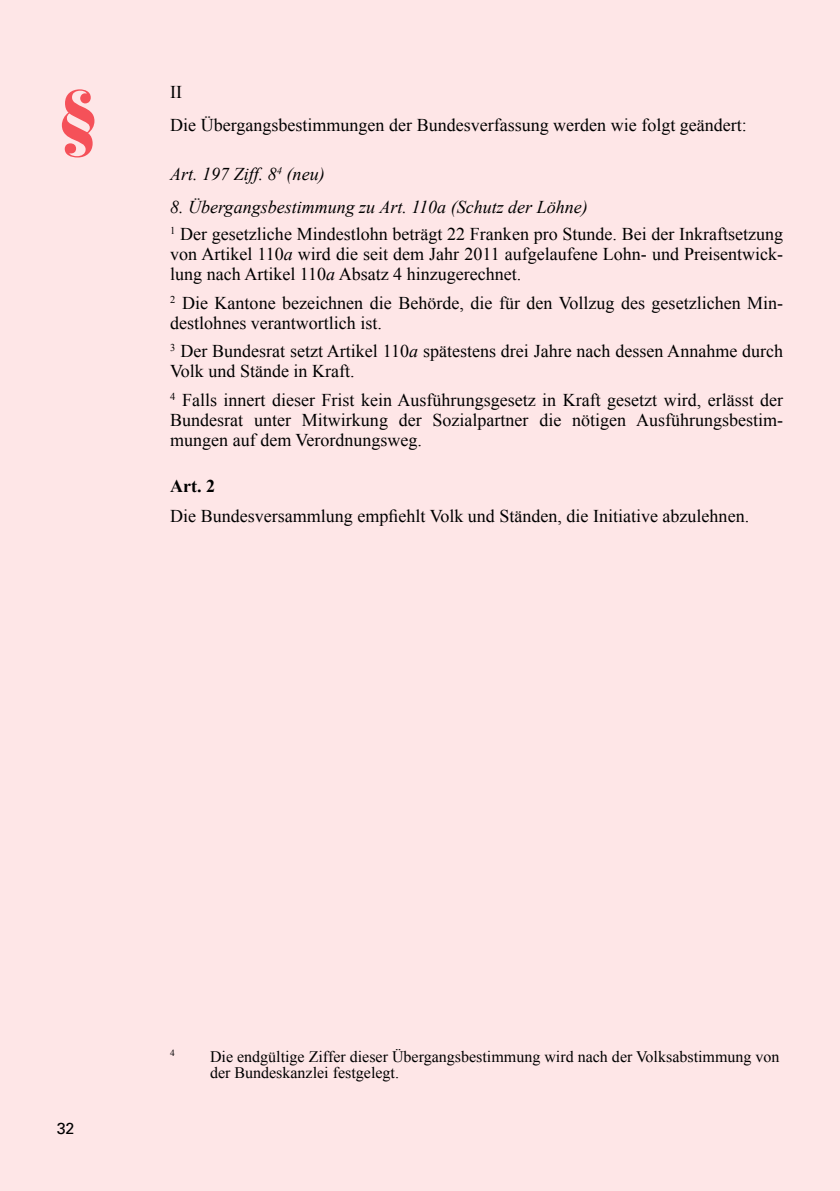
<style>
.page{position:relative;width:840px;height:1191px;background:#fff}
.page>*{position:absolute;margin:0;border:0;box-sizing:border-box;transform-origin:0 0}
.t1{font:900 70px "Bauer Bodoni";color:#f55159}
.t2{font:18px/20px "Times New Roman";color:#000}
.t3{font:italic 18px "Times New Roman";color:#000}
.t4{font:700 18px "Times New Roman";color:#000}
.t5{font:16px/16px "Times New Roman";color:#000}
.t6{font:16px "Univers";color:#000}
.t7{font:9.4px "Times New Roman";color:#000}
.s1{font-style:italic}
</style>
<div class="page">
<div style="left:0;top:0;width:839px;height:1191px;background:#fee6e7"></div>
<h1 class="t1" style="left:57px;top:73px;width:44px">§</h1>
<p class="t2" style="left:170px;top:74px;width:578px;line-height:33.6px">II<br>Die Übergangsbestimmungen der Bundesverfassung werden wie folgt geändert:</p>
<p class="t3" style="left:170px;top:162px;width:156px">Art. 197 Ziff. 8<sup>4</sup> (neu)</p>
<p class="t2" style="left:170px;top:193px;width:614px;line-height:27.2px"><span class="s1">8. Übergangsbestimmung zu Art. 110a (Schutz der Löhne)<br></span><sup>1</sup> Der gesetzliche Mindestlohn beträgt 22 Franken pro Stunde. Bei der Inkraftsetzung</p>
<p class="t2" style="left:170px;top:244px;width:614px">von Artikel 110<span class="s1">a</span> wird die seit dem Jahr 2011 aufgelaufene Lohn- und Preisentwick&shy;lung nach Artikel 110<span class="s1">a</span> Absatz 4 hinzugerechnet.</p>
<p class="t2" style="left:170px;top:292px;width:612px"><sup>2</sup> Die Kantone bezeichnen die Behörde, die für den Vollzug des gesetzlichen Min&shy;destlohnes verantwortlich ist.</p>
<p class="t2" style="left:170px;top:341px;width:614px"><sup>3</sup> Der Bundesrat setzt Artikel 110<span class="s1">a</span> spätestens drei Jahre nach dessen Annahme durch<br>Volk und Stände in Kraft.</p>
<p class="t2" style="left:170px;top:389px;width:614px;text-align:justify"><sup>4</sup> Falls innert dieser Frist kein Ausführungsgesetz in Kraft gesetzt wird, erlässt der Bundesrat unter Mitwirkung der Sozialpartner die nötigen Ausführungsbestim&shy;mungen auf dem Verordnungsweg.</p>
<p class="t4" style="left:170px;top:473px;width:46px">Art. 2</p>
<p class="t2" style="left:170px;top:505px;width:580px">Die Bundesversammlung empfiehlt Volk und Ständen, die Initiative abzulehnen.</p>
<p class="t6" style="left:57px;top:1119px;width:19px">32</p>
<p class="t7" style="left:170px;top:1046px;width:6px">4</p>
<p class="t5" style="left:210px;top:1048px;width:570px">Die endgültige Ziffer dieser Übergangsbestimmung wird nach der Volksabstimmung von der Bundeskanzlei festgelegt.</p>
</div>
